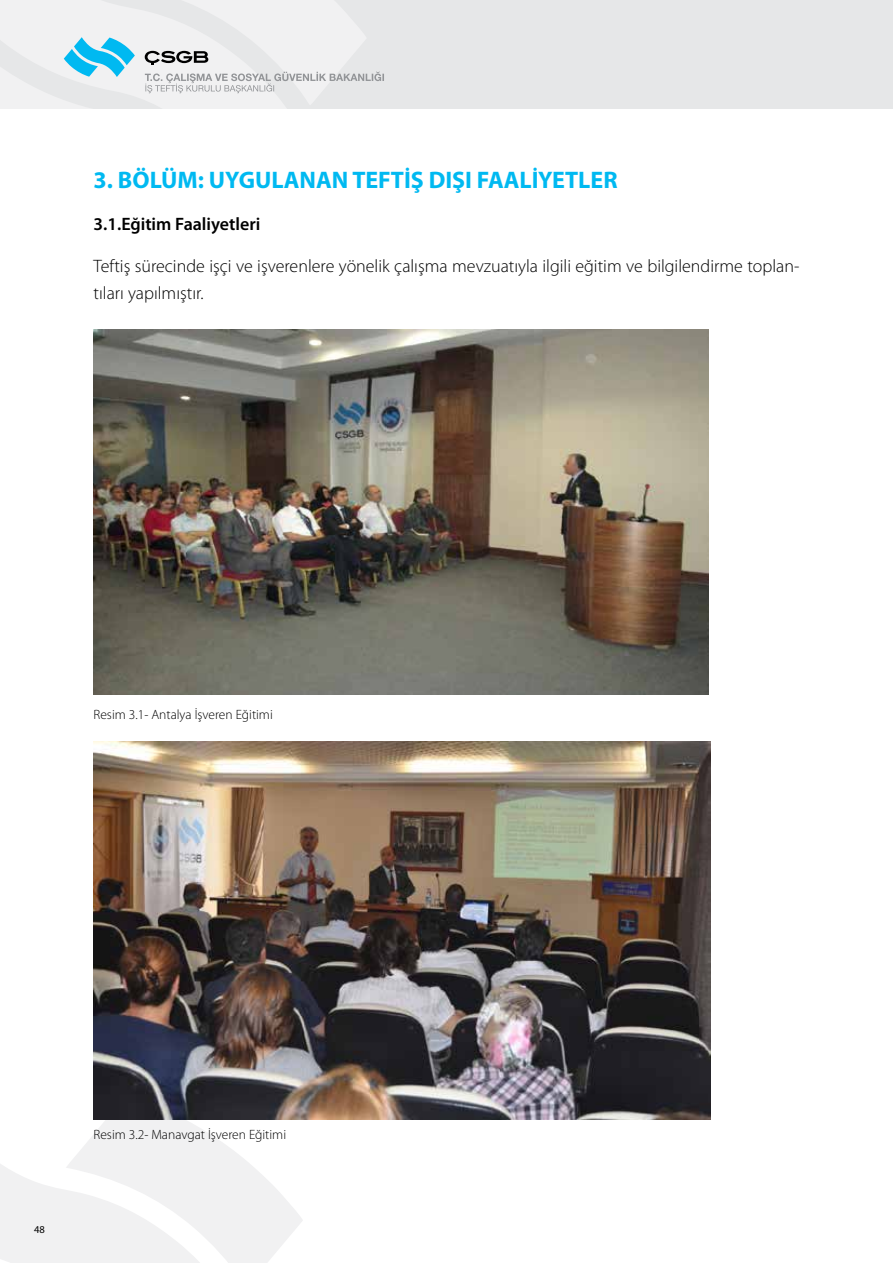
<style>
.page{position:relative;width:893px;height:1263px;background:#fff}
.page>*{position:absolute;margin:0;border:0;box-sizing:border-box;transform-origin:0 0}
.t1{font:700 24px "Myriad Pro";color:#00b9f1}
.t2{font:300 18px/27px "Myriad Pro";color:#000}
.t3{font:600 18px "Myriad Pro";color:#000}
.t4{font:300 13.5px "Myriad Pro";color:#000}
.t5{font:10.5px "Myriad Pro";color:#000}
</style>
<div class="page">
<svg style="left:0;top:1093px;width:303px;height:170px"></svg>
<div style="left:0;top:0;width:892px;height:108px;background:#e6e7e8"></div>
<svg style="left:0;top:0;width:384px;height:108px"></svg>
<img style="left:94px;top:330px;width:615px;height:365px">
<img style="left:94px;top:741px;width:616px;height:378px">
<h1 class="t1" style="left:94px;top:164px;width:526px">3. BÖLÜM: UYGULANAN TEFTİŞ DIŞI FAALİYETLER</h1>
<p class="t3" style="left:94px;top:213px;width:168px">3.1.Eğitim Faaliyetleri</p>
<p class="t2" style="left:94px;top:253px;width:707px">Teftiş sürecinde işçi ve işverenlere yönelik çalışma mevzuatıyla ilgili eğitim ve bilgilendirme toplan&shy;tıları yapılmıştır.</p>
<p class="t4" style="left:94px;top:707px;width:181px">Resim 3.1- Antalya İşveren Eğitimi</p>
<p class="t5" style="left:34px;top:1223px;width:12px">48</p>
<p class="t4" style="left:94px;top:1127px;width:194px">Resim 3.2- Manavgat İşveren Eğitimi</p>
</div>
